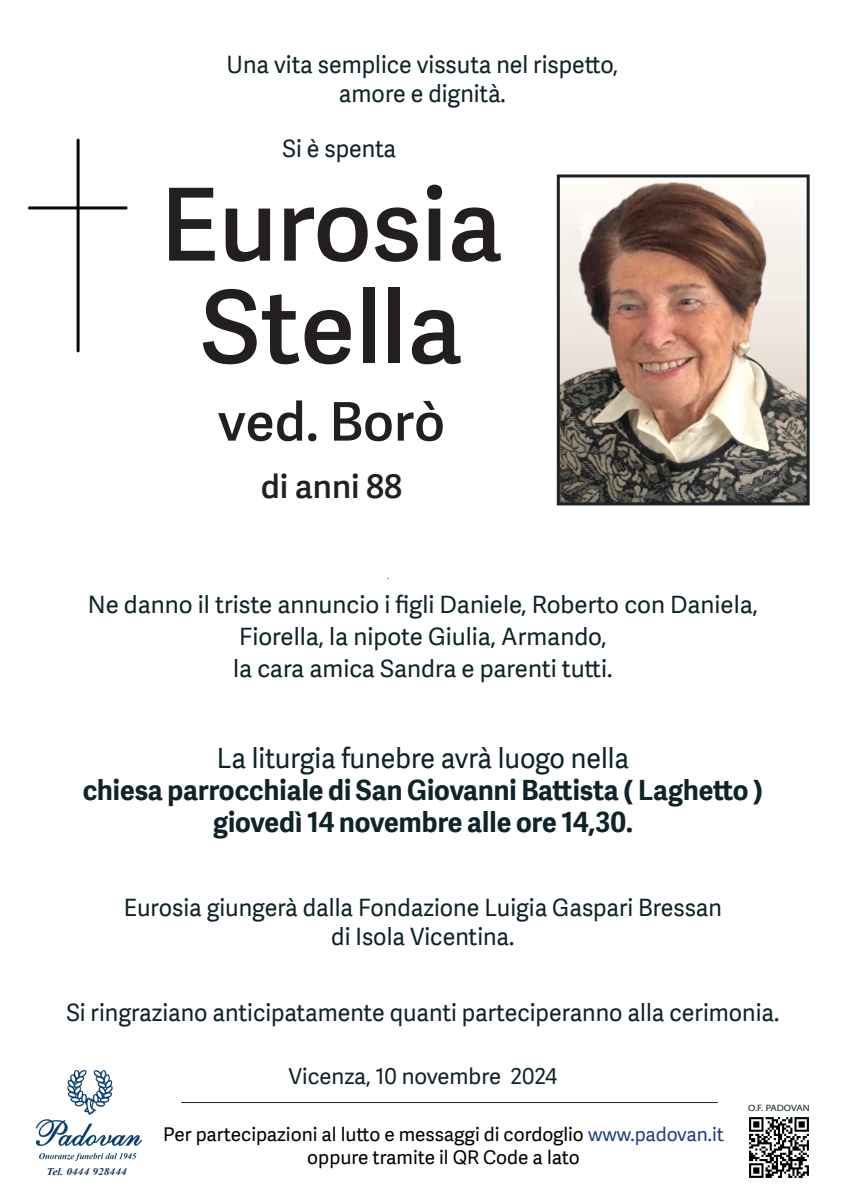
<style>
.page{position:relative;width:843px;height:1191px;background:#fff}
.page>*{position:absolute;margin:0;border:0;box-sizing:border-box;transform-origin:0 0}
.t1{font:600 100.7px/102.5px "Adelle Sans W01";color:#231f20;text-align:center}
.t2{font:600 53.2px "Adelle Sans W01";color:#231f20}
.t3{font:600 32.8px "Adelle Sans W01";color:#231f20}
.t4{font:700 28px/32px "Adelle Sans W04";color:#102328;text-align:center;scale:.96 1}
.t5{font:28px "Adelle Sans W04";color:#102328;scale:.96 1}
.t6{font:24px/28.8px "Adelle Sans W04";color:#102328;text-align:center;scale:.96 1}
.t7{font:24px/32px "Adelle Sans W04";color:#102328;text-align:center}
.t8{font:22px "Adelle Sans W04";color:#102328}
.t9{font:19px/22.8px "Adelle Sans W04";color:#000001;text-align:center}
.t10{font:italic 700 10.2px "Times New Roman";color:#243165;scale:1.12 1}
.t11{font:9.3px "Myriad Pro";color:#102328;scale:1.14 1}
.s1{color:#1e4180}
</style>
<div class="page">
<hr style="left:181px;top:1102px;width:536px;height:1px;background:#1a2426">
<img style="left:36px;top:1071px;width:105px;height:90px">
<hr style="left:77px;top:140px;width:3px;height:211px;background:#030b09">
<svg style="left:28px;top:206px;width:99px;height:3px"></svg>
<img style="left:749px;top:1117px;width:60px;height:61px">
<img style="left:560px;top:178px;width:245px;height:323px">
<div style="left:556px;top:174px;width:253px;height:331px;border:3px solid #1a2426"></div>
<p class="t6" style="left:226px;top:49px;width:409px">Una vita semplice vissuta nel rispetto, amore e dignità.</p>
<p class="t6" style="left:282px;top:133px;width:120px">Si è spenta</p>
<h1 class="t1" style="left:160px;top:175px;width:343px">Eurosia<br>Stella</h1>
<h2 class="t2" style="left:218px;top:392px;width:228px">ved. Borò</h2>
<h3 class="t3" style="left:261px;top:467px;width:143px">di anni 88</h3>
<p class="t7" style="left:88px;top:588px;width:671px">Ne danno il triste annuncio i figli Daniele, Roberto con Daniela,<br>Fiorella, la nipote Giulia, Armando,<br>la cara amica Sandra e parenti tutti.</p>
<p class="t5" style="left:216px;top:738px;width:431px">La liturgia funebre avrà luogo nella</p>
<p class="t4" style="left:83px;top:773px;width:709px">chiesa parrocchiale di San Giovanni Battista ( Laghetto ) giovedì 14 novembre alle ore 14,30.</p>
<p class="t6" style="left:124px;top:892px;width:624px">Eurosia giungerà dalla Fondazione Luigia Gaspari Bressan di Isola Vicentina.</p>
<p class="t6" style="left:66px;top:997px;width:743px">Si ringraziano anticipatamente quanti parteciperanno alla cerimonia.</p>
<p class="t10" style="left:46px;top:1165px;width:73px">Tel. 0444 928444</p>
<p class="t8" style="left:288px;top:1061px;width:270px">Vicenza, 10 novembre 2024</p>
<p class="t9" style="left:163px;top:1122px;width:562px">Per partecipazioni al lutto e messaggi di cordoglio <span class="s1">www.padovan.it </span>oppure tramite il QR Code a lato</p>
<p class="t11" style="left:747px;top:1102px;width:56px">O.F. PADOVAN</p>
</div>
